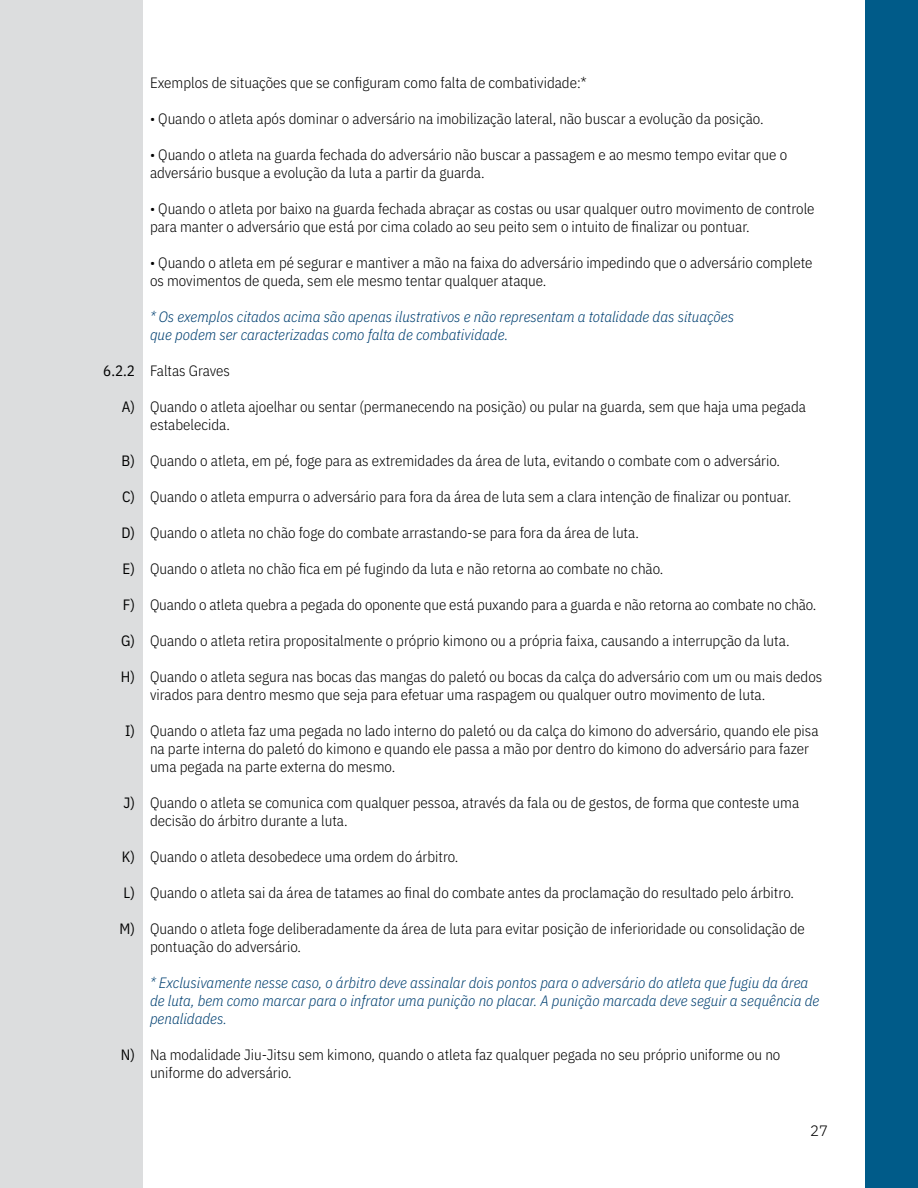
<style>
.page{position:relative;width:918px;height:1188px;background:#fff}
.page>*{position:absolute;margin:0;border:0;box-sizing:border-box;transform-origin:0 0}
.t1{font:300 15px/18px "IBM Plex Sans Cond";color:#000}
.t2{font:italic 300 15px/18px "IBM Plex Sans Cond";color:#004071}
.t3{font:15px "IBM Plex Sans Cond";color:#000}
.t4{font:300 15px "IBM Plex Sans";color:#000}
</style>
<div class="page">
<div style="left:0;top:0;width:142px;height:1188px;background:#dcddde"></div>
<div style="left:866px;top:0;width:52px;height:1188px;background:#005b89"></div>
<p class="t3" style="left:103px;top:359px;width:33px">6.2.2</p>
<p class="t3" style="left:122px;top:395px;width:15px">A)</p>
<p class="t3" style="left:122px;top:449px;width:15px">B)</p>
<p class="t3" style="left:122px;top:485px;width:14px">C)</p>
<p class="t3" style="left:121px;top:521px;width:15px">D)</p>
<p class="t3" style="left:123px;top:557px;width:14px">E)</p>
<p class="t3" style="left:123px;top:593px;width:14px">F)</p>
<p class="t3" style="left:121px;top:629px;width:15px">G)</p>
<p class="t3" style="left:121px;top:665px;width:16px">H)</p>
<p class="t3" style="left:125px;top:719px;width:11px">I)</p>
<p class="t3" style="left:124px;top:791px;width:13px">J)</p>
<p class="t3" style="left:122px;top:845px;width:15px">K)</p>
<p class="t3" style="left:124px;top:881px;width:13px">L)</p>
<p class="t3" style="left:120px;top:917px;width:17px">M)</p>
<p class="t3" style="left:121px;top:1043px;width:16px">N)</p>
<p class="t1" style="left:150px;top:73px;width:438px">Exemplos de situações que se configuram como falta de combatividade:*</p>
<p class="t1" style="left:150px;top:109px;width:615px">• Quando o atleta após dominar o adversário na imobilização lateral, não buscar a evolução da posição.</p>
<p class="t1" style="left:150px;top:145px;width:639px">• Quando o atleta na guarda fechada do adversário não buscar a passagem e ao mesmo tempo evitar que o adversário busque a evolução da luta a partir da guarda.</p>
<p class="t1" style="left:150px;top:199px;width:666px">• Quando o atleta por baixo na guarda fechada abraçar as costas ou usar qualquer outro movimento de controle para manter o adversário que está por cima colado ao seu peito sem o intuito de finalizar ou pontuar.</p>
<p class="t1" style="left:150px;top:253px;width:664px">• Quando o atleta em pé segurar e mantiver a mão na faixa do adversário impedindo que o adversário complete os movimentos de queda, sem ele mesmo tentar qualquer ataque.</p>
<p class="t2" style="left:150px;top:307px;width:586px">* Os exemplos citados acima são apenas ilustrativos e não representam a totalidade das situações que podem ser caracterizadas como falta de combatividade.</p>
<p class="t1" style="left:150px;top:361px;width:82px">Faltas Graves</p>
<p class="t1" style="left:150px;top:397px;width:657px">Quando o atleta ajoelhar ou sentar (permanecendo na posição) ou pular na guarda, sem que haja uma pegada estabelecida.</p>
<p class="t1" style="left:150px;top:451px;width:632px">Quando o atleta, em pé, foge para as extremidades da área de luta, evitando o combate com o adversário.</p>
<p class="t1" style="left:150px;top:487px;width:643px">Quando o atleta empurra o adversário para fora da área de luta sem a clara intenção de finalizar ou pontuar.</p>
<p class="t1" style="left:150px;top:523px;width:491px">Quando o atleta no chão foge do combate arrastando-se para fora da área de luta.</p>
<p class="t1" style="left:150px;top:559px;width:515px">Quando o atleta no chão fica em pé fugindo da luta e não retorna ao combate no chão.</p>
<p class="t1" style="left:150px;top:595px;width:668px">Quando o atleta quebra a pegada do oponente que está puxando para a guarda e não retorna ao combate no chão.</p>
<p class="t1" style="left:150px;top:631px;width:641px">Quando o atleta retira propositalmente o próprio kimono ou a própria faixa, causando a interrupção da luta.</p>
<p class="t1" style="left:150px;top:667px;width:674px">Quando o atleta segura nas bocas das mangas do paletó ou bocas da calça do adversário com um ou mais dedos virados para dentro mesmo que seja para efetuar uma raspagem ou qualquer outro movimento de luta.</p>
<p class="t1" style="left:150px;top:721px;width:670px">Quando o atleta faz uma pegada no lado interno do paletó ou da calça do kimono do adversário, quando ele pisa na parte interna do paletó do kimono e quando ele passa a mão por dentro do kimono do adversário para fazer uma pegada na parte externa do mesmo.</p>
<p class="t1" style="left:150px;top:793px;width:651px">Quando o atleta se comunica com qualquer pessoa, através da fala ou de gestos, de forma que conteste uma decisão do árbitro durante a luta.</p>
<p class="t1" style="left:150px;top:847px;width:310px">Quando o atleta desobedece uma ordem do árbitro.</p>
<p class="t1" style="left:150px;top:883px;width:646px">Quando o atleta sai da área de tatames ao final do combate antes da proclamação do resultado pelo árbitro.</p>
<p class="t1" style="left:150px;top:919px;width:656px">Quando o atleta foge deliberadamente da área de luta para evitar posição de inferioridade ou consolidação de pontuação do adversário.</p>
<p class="t2" style="left:150px;top:973px;width:671px">* Exclusivamente nesse caso, o árbitro deve assinalar dois pontos para o adversário do atleta que fugiu da área de luta, bem como marcar para o infrator uma punição no placar. A punição marcada deve seguir a sequência de penalidades.</p>
<p class="t1" style="left:150px;top:1045px;width:632px">Na modalidade Jiu-Jitsu sem kimono, quando o atleta faz qualquer pegada no seu próprio uniforme ou no uniforme do adversário.</p>
<p class="t4" style="left:810px;top:1119px;width:19px">27</p>
</div>
